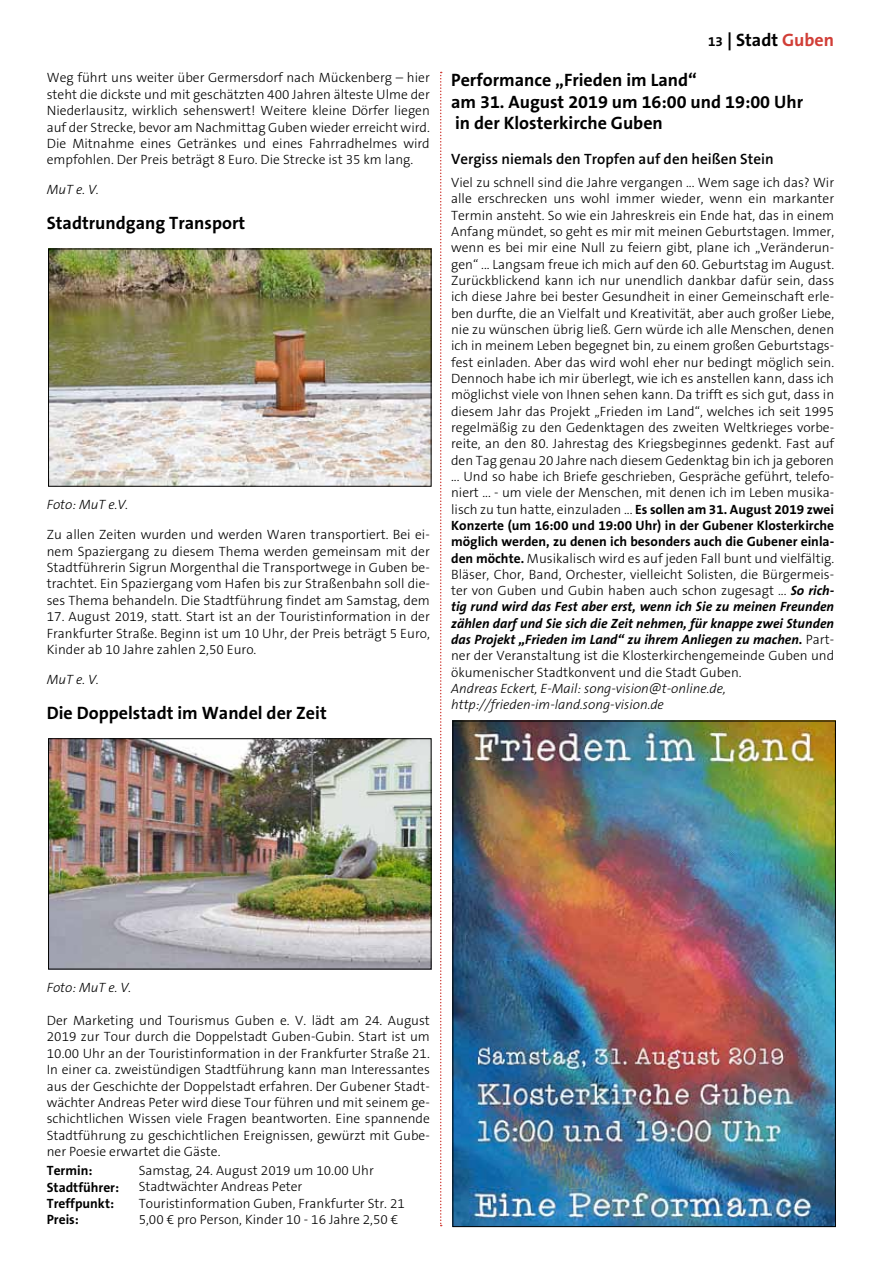
<style>
.page{position:relative;width:881px;height:1263px;background:#fff}
.page>*{position:absolute;margin:0;border:0;box-sizing:border-box;transform-origin:0 0}
.t1{font:700 18px/21.8px "The Sans B7";color:#000}
.t2{font:600 15px "The Sans B6";color:#000}
.t3{font:300 13.5px/16.4px "The Sans B3";color:#000;text-align:justify}
.t4{font:italic 700 13.5px/16.4px "The Sans B7";color:#000;text-align:justify}
.t5{font:700 13.5px/16.4px "The Sans B7";color:#000}
.t6{font:italic 300 13.5px/16.4px "The Sans B3";color:#000}
.s1{font-size:13.5px}
.s2{color:#d13e37}
.s3{font-family:"The Sans B7";font-weight:700}
.s4{font-family:"The Sans B7";font-weight:700;font-style:italic}
.s5{font-family:"The Sans B3";font-weight:300;font-style:normal}
</style>
<div class="page">
<svg style="left:440px;top:72px;width:1px;height:1154px"></svg>
<img style="left:454px;top:723px;width:379px;height:502px">
<img style="left:50px;top:251px;width:379px;height:233px">
<img style="left:50px;top:740px;width:379px;height:227px">
<div style="left:48px;top:738px;width:383px;height:231px;border:1px solid #000"></div>
<p class="t3" style="left:47px;top:70px;width:384px">Weg führt uns weiter über Germersdorf nach Mückenberg – hier steht die dickste und mit geschätzten 400 Jahren älteste Ulme der Niederlausitz, wirklich sehenswert! Weitere kleine Dörfer liegen auf der Strecke, bevor am Nachmittag Guben wieder erreicht wird.<br>Die Mitnahme eines Getränkes und eines Fahrradhelmes wird empfohlen. Der Preis beträgt 8 Euro. Die Strecke ist 35 km lang.</p>
<p class="t6" style="left:47px;top:182px;width:54px">MuT e. V.</p>
<h1 class="t1" style="left:47px;top:212px;width:200px">Stadtrundgang Transport</h1>
<p class="t6" style="left:47px;top:497px;width:83px">Foto: MuT e.V.</p>
<p class="t3" style="left:47px;top:527px;width:384px">Zu allen Zeiten wurden und werden Waren transportiert. Bei ei&shy;nem Spaziergang zu diesem Thema werden gemeinsam mit der Stadtführerin Sigrun Morgenthal die Transportwege in Guben be&shy;trachtet. Ein Spaziergang vom Hafen bis zur Straßenbahn soll die&shy;ses Thema behandeln. Die Stadtführung findet am Samstag, dem</p>
<p class="t3" style="left:47px;top:609px;width:384px">17. August 2019, statt. Start ist an der Touristinformation in der Frankfurter Straße. Beginn ist um 10 Uhr, der Preis beträgt 5 Euro, Kinder ab 10 Jahre zahlen 2,50 Euro.</p>
<p class="t6" style="left:47px;top:672px;width:54px">MuT e. V.</p>
<h1 class="t1" style="left:47px;top:702px;width:281px">Die Doppelstadt im Wandel der Zeit</h1>
<h1 class="t1" style="left:708px;top:29px;width:127px"><span class="s1">13</span> | Stadt <span class="s2">Guben</span></h1>
<h1 class="t1" style="left:451px;top:69px;width:353px">Performance „Frieden im Land“<br>am 31. August 2019 um 16:00 und 19:00 Uhr in der Klosterkirche Guben</h1>
<p class="t2" style="left:451px;top:151px;width:324px">Vergiss niemals den Tropfen auf den heißen Stein</p>
<p class="t3" style="left:451px;top:175px;width:384px">Viel zu schnell sind die Jahre vergangen ... Wem sage ich das? Wir alle erschrecken uns wohl immer wieder, wenn ein markanter Termin ansteht. So wie ein Jahreskreis ein Ende hat, das in einem Anfang mündet, so geht es mir mit meinen Geburtstagen. Immer, wenn es bei mir eine Null zu feiern gibt, plane ich „Veränderun&shy;gen“ ... Langsam freue ich mich auf den 60. Geburtstag im August.<br>Zurückblickend kann ich nur unendlich dankbar dafür sein, dass ich diese Jahre bei bester Gesundheit in einer Gemeinschaft erle&shy;ben durfte, die an Vielfalt und Kreativität, aber auch großer Liebe, nie zu wünschen übrig ließ. Gern würde ich alle Menschen, denen ich in meinem Leben begegnet bin, zu einem großen Geburtstags&shy;fest einladen. Aber das wird wohl eher nur bedingt möglich sein.<br>Dennoch habe ich mir überlegt, wie ich es anstellen kann, dass ich möglichst viele von Ihnen sehen kann. Da trifft es sich gut, dass in diesem Jahr das Projekt „Frieden im Land“, welches ich seit 1995 regelmäßig zu den Gedenktagen des zweiten Weltkrieges vorbe&shy;reite, an den 80. Jahrestag des Kriegsbeginnes gedenkt. Fast auf den Tag genau 20 Jahre nach diesem Gedenktag bin ich ja geboren ... Und so habe ich Briefe geschrieben, Gespräche geführt, telefo&shy;niert ... - um viele der Menschen, mit denen ich im Leben musika&shy;lisch zu tun hatte, einzuladen ... <span class="s3">Es sollen am 31. August 2019 zwei</span></p>
<p class="t5" style="left:451px;top:517px;width:384px">Konzerte (um 16:00 und 19:00 Uhr) in der Gubener Klosterkirche möglich werden, zu denen ich besonders auch die Gubener einla-</p>
<p class="t3" style="left:451px;top:550px;width:384px"><span class="s3">den möchte.</span> Musikalisch wird es auf jeden Fall bunt und vielfältig.<br>Bläser, Chor, Band, Orchester, vielleicht Solisten, die Bürgermeis&shy;ter von Guben und Gubin haben auch schon zugesagt ... <span class="s4">So rich-</span></p>
<p class="t4" style="left:451px;top:599px;width:384px">tig rund wird das Fest aber erst, wenn ich Sie zu meinen Freunden zählen darf und Sie sich die Zeit nehmen, für knappe zwei Stunden das Projekt „Frieden im Land“ zu ihrem Anliegen zu machen. <span class="s5">Part-</span></p>
<p class="t3" style="left:451px;top:648px;width:384px">ner der Veranstaltung ist die Klosterkirchengemeinde Guben und ökumenischer Stadtkonvent und die Stadt Guben.</p>
<p class="t6" style="left:451px;top:681px;width:276px">Andreas Eckert, E-Mail: song-vision@t-online.de, http://frieden-im-land.song-vision.de</p>
<p class="t6" style="left:47px;top:980px;width:86px">Foto: MuT e. V.</p>
<p class="t3" style="left:47px;top:1013px;width:384px">Der Marketing und Tourismus Guben e. V. lädt am 24. August 2019 zur Tour durch die Doppelstadt Guben-Gubin. Start ist um 10.00 Uhr an der Touristinformation in der Frankfurter Straße 21.<br>In einer ca. zweistündigen Stadtführung kann man Interessantes aus der Geschichte der Doppelstadt erfahren. Der Gubener Stadt&shy;wächter Andreas Peter wird diese Tour führen und mit seinem ge&shy;schichtlichen Wissen viele Fragen beantworten. Eine spannende Stadtführung zu geschichtlichen Ereignissen, gewürzt mit Gube&shy;ner Poesie erwartet die Gäste.</p>
<p class="t5" style="left:47px;top:1163px;width:47px">Termin:</p>
<p class="t3" style="left:139px;top:1163px;width:236px">Samstag, 24. August 2019 um 10.00 Uhr</p>
<p class="t5" style="left:47px;top:1179px;width:74px">Stadtführer:</p>
<p class="t3" style="left:139px;top:1179px;width:165px">Stadtwächter Andreas Peter</p>
<p class="t5" style="left:47px;top:1195px;width:69px">Treffpunkt:</p>
<p class="t3" style="left:139px;top:1195px;width:267px">Touristinformation Guben, Frankfurter Str. 21</p>
<p class="t5" style="left:47px;top:1211px;width:34px">Preis:</p>
<p class="t3" style="left:139px;top:1211px;width:261px">5,00 € pro Person, Kinder 10 - 16 Jahre 2,50 €</p>
</div>
